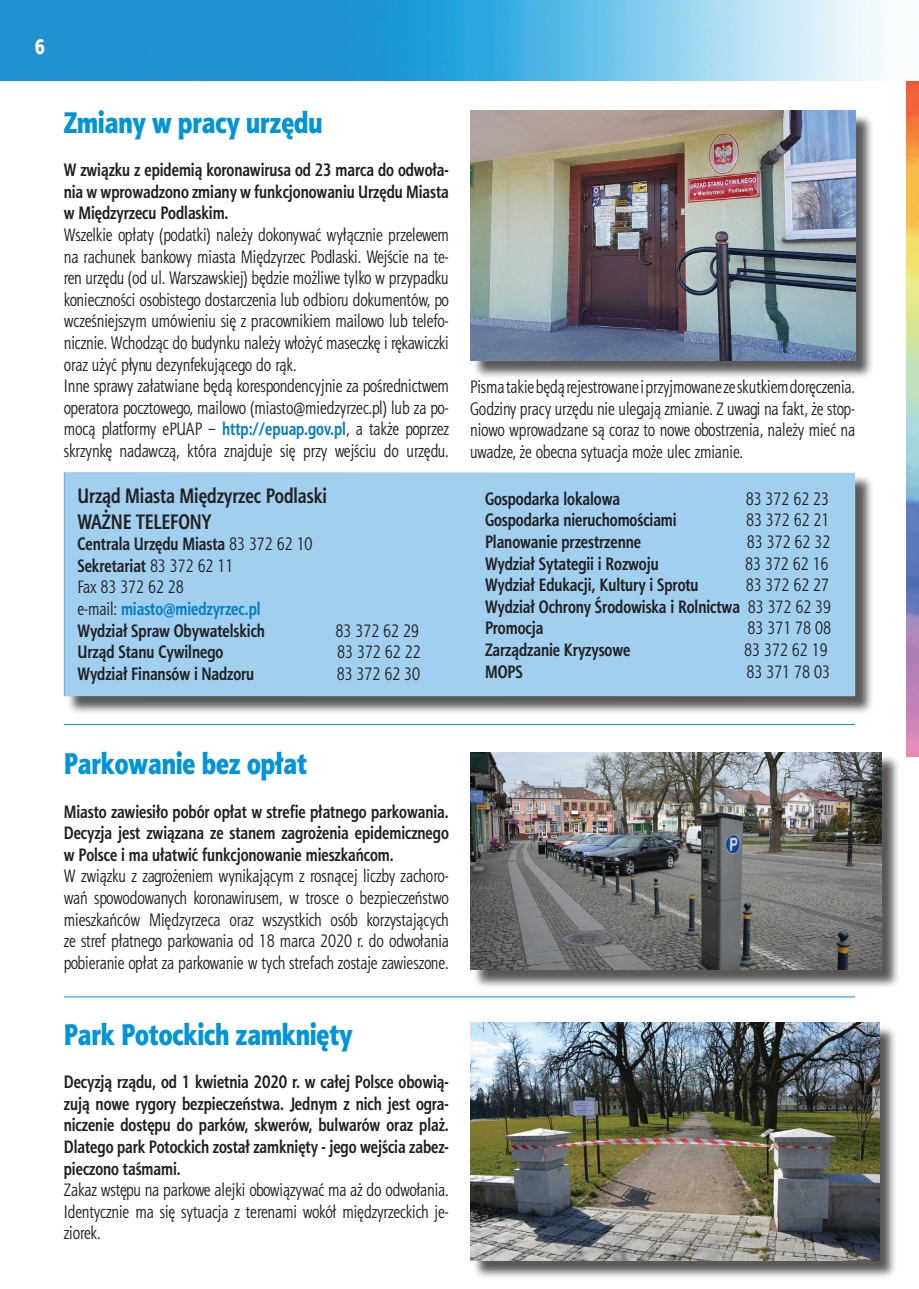
<style>
.page{position:relative;width:919px;height:1289px;background:#fff}
.page>*{position:absolute;margin:0;border:0;box-sizing:border-box;transform-origin:0 0}
.t1{font:30px "Aerton Cnd EFN Black";color:#0095d9}
.t2{font:700 21px "Aerton Cnd EFN";color:#231f20}
.t3{font:21px "Aerton Cnd EFN Black";color:#fff}
.t4{font:18px/21.6px "Aerton Cnd EFN";color:#231f20;text-align:justify}
.t5{font:700 18px/21.6px "Aerton Cnd EFN";color:#231f20;text-align:justify}
.t6{font:700 18px "Aerton Cnd EFN";color:#007ec5}
.s1{font-weight:700;color:#007ec5}
.s2{font-weight:400}
.s3{font-weight:400;color:#231f20}
</style>
<div class="page">
<img style="left:906px;top:81px;width:12px;height:675px">
<div style="left:66px;top:474px;width:807px;height:241px;background:#231f20;opacity:.75"></div>
<div style="left:64px;top:472px;width:791px;height:224px;background:#a0cfef"></div>
<div style="left:472px;top:1024px;width:425px;height:255px;background:#231f20;opacity:.75"></div>
<img style="left:470px;top:1022px;width:408px;height:238px">
<div style="left:472px;top:754px;width:427px;height:234px;background:#231f20;opacity:.75"></div>
<img style="left:470px;top:752px;width:411px;height:217px">
<div style="left:472px;top:113px;width:401px;height:266px;background:#231f20;opacity:.75"></div>
<img style="left:470px;top:111px;width:385px;height:249px">
<hr style="left:64px;top:724px;width:791px;height:1px;background:#0095d9">
<hr style="left:64px;top:996px;width:791px;height:1px;background:#0095d9">
<img style="left:0;top:0;width:884px;height:81px">
<p class="t3" style="left:35px;top:34px;width:12px">6</p>
<p class="t1" style="left:64px;top:104px;width:260px">Zmiany w pracy urzędu</p>
<p class="t5" style="left:64px;top:159px;width:386px">W związku z epidemią koronawirusa od 23 marca do odwoła&shy;nia w wprowadzono zmiany w funkcjonowaniu Urzędu Miasta w Międzyrzecu Podlaskim.</p>
<p class="t4" style="left:64px;top:224px;width:386px">Wszelkie opłaty (podatki) należy dokonywać wyłącznie przelewem na rachunek bankowy miasta Międzyrzec Podlaski. Wejście na te&shy;ren urzędu (od ul. Warszawskiej) będzie możliwe tylko w przypadku konieczności osobistego dostarczenia lub odbioru dokumentów, po wcześniejszym umówieniu się z pracownikiem mailowo lub telefo&shy;nicznie. Wchodząc do budynku należy włożyć maseczkę i rękawiczki oraz użyć płynu dezynfekującego do rąk.</p>
<p class="t4" style="left:64px;top:375px;width:386px">Inne sprawy załatwiane będą korespondencyjnie za pośrednictwem operatora pocztowego, mailowo (miasto@miedzyrzec.pl) lub za po&shy;mocą platformy ePUAP – <span class="s1">http://epuap.gov.pl</span>, a także poprzez skrzynkę nadawczą, która znajduje się przy wejściu do urzędu.</p>
<p class="t4" style="left:470px;top:376px;width:386px">Pisma takie będą rejestrowane i przyjmowane ze skutkiem doręczenia.</p>
<p class="t4" style="left:470px;top:398px;width:386px">Godziny pracy urzędu nie ulegają zmianie. Z uwagi na fakt, że stop&shy;niowo wprowadzane są coraz to nowe obostrzenia, należy mieć na uwadze, że obecna sytuacja może ulec zmianie.</p>
<p class="t2" style="left:77px;top:484px;width:251px">Urząd Miasta Międzyrzec Podlaski</p>
<p class="t2" style="left:77px;top:509px;width:135px">WAŻNE TELEFONY</p>
<p class="t5" style="left:77px;top:533px;width:237px">Centrala Urzędu Miasta <span class="s2">83 372 62 10</span></p>
<p class="t5" style="left:77px;top:554px;width:157px">Sekretariat <span class="s2">83 372 62 11</span></p>
<p class="t4" style="left:77px;top:576px;width:108px">Fax 83 372 62 28</p>
<p class="t6" style="left:77px;top:598px;width:185px"><span class="s3">e-mail:</span> miasto@miedzyrzec.pl</p>
<p class="t5" style="left:77px;top:619px;width:189px">Wydział Spraw Obywatelskich</p>
<p class="t4" style="left:335px;top:619px;width:85px">83 372 62 29</p>
<p class="t5" style="left:77px;top:641px;width:147px">Urząd Stanu Cywilnego</p>
<p class="t4" style="left:337px;top:641px;width:85px">83 372 62 22</p>
<p class="t5" style="left:77px;top:662px;width:178px">Wydział Finansów i Nadzoru</p>
<p class="t4" style="left:337px;top:662px;width:85px">83 372 62 30</p>
<p class="t5" style="left:485px;top:487px;width:136px">Gospodarka lokalowa</p>
<p class="t4" style="left:745px;top:487px;width:85px">83 372 62 23</p>
<p class="t5" style="left:485px;top:509px;width:193px">Gospodarka nieruchomościami</p>
<p class="t4" style="left:746px;top:509px;width:85px">83 372 62 21</p>
<p class="t5" style="left:485px;top:530px;width:157px">Planowanie przestrzenne</p>
<p class="t4" style="left:747px;top:531px;width:85px">83 372 62 32</p>
<p class="t5" style="left:485px;top:552px;width:175px">Wydział Sytategii i Rozwoju</p>
<p class="t4" style="left:745px;top:552px;width:85px">83 372 62 16</p>
<p class="t5" style="left:485px;top:574px;width:215px">Wydział Edukacji, Kultury i Sprotu</p>
<p class="t4" style="left:745px;top:574px;width:85px">83 372 62 27</p>
<p class="t5" style="left:485px;top:595px;width:348px">Wydział Ochrony Środowiska i Rolnictwa <span class="s2">83 372 62 39</span></p>
<p class="t5" style="left:485px;top:617px;width:60px">Promocja</p>
<p class="t4" style="left:747px;top:617px;width:85px">83 371 78 08</p>
<p class="t5" style="left:485px;top:638px;width:147px">Zarządzanie Kryzysowe</p>
<p class="t4" style="left:744px;top:639px;width:85px">83 372 62 19</p>
<p class="t5" style="left:485px;top:660px;width:39px">MOPS</p>
<p class="t4" style="left:746px;top:660px;width:85px">83 371 78 03</p>
<p class="t1" style="left:64px;top:745px;width:244px">Parkowanie bez opłat</p>
<p class="t5" style="left:64px;top:800px;width:386px">Miasto zawiesiło pobór opłat w strefie płatnego parkowania.<br>Decyzja jest związana ze stanem zagrożenia epidemicznego w Polsce i ma ułatwić funkcjonowanie mieszkańcom.</p>
<p class="t4" style="left:64px;top:865px;width:386px">W związku z zagrożeniem wynikającym z rosnącej liczby zachoro&shy;wań spowodowanych koronawirusem, w trosce o bezpieczeństwo mieszkańców Międzyrzeca oraz wszystkich osób korzystających ze stref płatnego parkowania od 18 marca 2020 r. do odwołania pobieranie opłat za parkowanie w tych strefach zostaje zawieszone.</p>
<p class="t1" style="left:64px;top:1016px;width:290px">Park Potockich zamknięty</p>
<p class="t5" style="left:64px;top:1070px;width:386px">Decyzją rządu, od 1 kwietnia 2020 r. w całej Polsce obowią&shy;zują nowe rygory bezpieczeństwa. Jednym z nich jest ogra&shy;niczenie dostępu do parków, skwerów, bulwarów oraz plaż.<br>Dlatego park Potockich został zamknięty - jego wejścia zabez&shy;pieczono taśmami.</p>
<p class="t4" style="left:64px;top:1179px;width:386px">Zakaz wstępu na parkowe alejki obowiązywać ma aż do odwołania.</p>
<p class="t4" style="left:64px;top:1200px;width:386px">Identycznie ma się sytuacja z terenami wokół międzyrzeckich je&shy;ziorek.</p>
</div>
